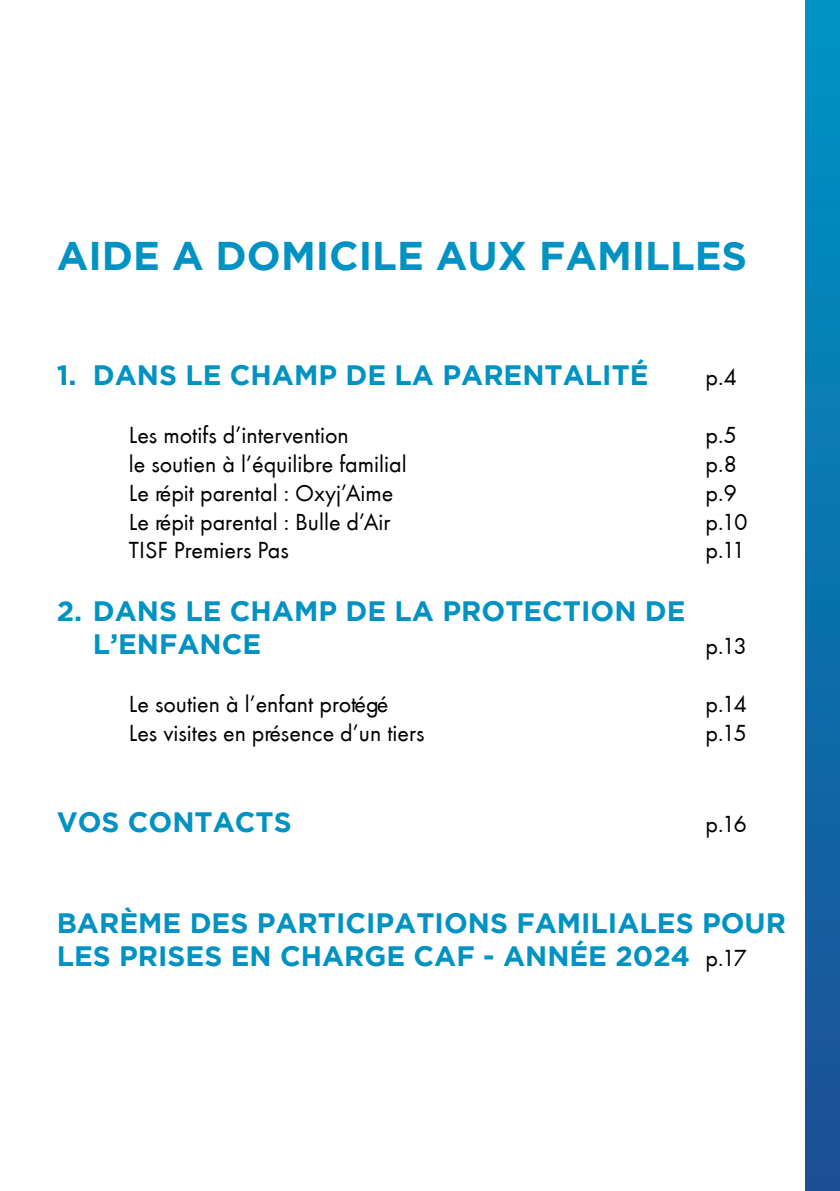
<style>
.page{position:relative;width:840px;height:1191px;background:#fff}
.page>*{position:absolute;margin:0;border:0;box-sizing:border-box;transform-origin:0 0}
.t1{font:700 40px "Gotham";color:#0092c3}
.t2{font:700 28px/33.6px "Gotham";color:#0092c3}
.t3{font:24px "Futura T";color:#020203}
.t4{font:24px "Futura T";color:#000}
.s1{font-family:"Futura T";font-weight:400;font-size:24px;color:#020203}
</style>
<div class="page">
<div style="left:805px;top:0;width:34px;height:1191px;background:linear-gradient(to bottom,#0095c6,#1c4e94)"></div>
<h1 class="t1" style="left:57px;top:233px;width:691px">AIDE A DOMICILE AUX FAMILLES</h1>
<p class="t2" style="left:57px;top:358px;width:593px">1. DANS LE CHAMP DE LA PARENTALITÉ</p>
<p class="t3" style="left:705px;top:364px;width:33px">p.4</p>
<p class="t3" style="left:129px;top:421px;width:221px">Les motifs d’intervention</p>
<p class="t3" style="left:705px;top:421px;width:33px">p.5</p>
<p class="t3" style="left:129px;top:450px;width:279px">le soutien à l’équilibre familial</p>
<p class="t3" style="left:705px;top:450px;width:33px">p.8</p>
<p class="t3" style="left:129px;top:479px;width:266px">Le répit parental : Oxyj’Aime</p>
<p class="t3" style="left:705px;top:479px;width:33px">p.9</p>
<p class="t3" style="left:129px;top:508px;width:263px">Le répit parental : Bulle d’Air</p>
<p class="t3" style="left:705px;top:508px;width:44px">p.10</p>
<p class="t4" style="left:129px;top:537px;width:161px">TISF Premiers Pas</p>
<p class="t4" style="left:705px;top:537px;width:42px">p.11</p>
<p class="t2" style="left:93px;top:593px;width:594px;text-indent:-36px">2. DANS LE CHAMP DE LA PROTECTION DE<br>L’ENFANCE</p>
<p class="t3" style="left:705px;top:633px;width:43px">p.13</p>
<p class="t3" style="left:129px;top:690px;width:261px">Le soutien à l’enfant protégé</p>
<p class="t3" style="left:705px;top:690px;width:43px">p.14</p>
<p class="t3" style="left:129px;top:719px;width:297px">Les visites en présence d’un tiers</p>
<p class="t3" style="left:705px;top:719px;width:43px">p.15</p>
<p class="t2" style="left:57px;top:804px;width:236px">VOS CONTACTS</p>
<p class="t3" style="left:705px;top:810px;width:43px">p.16</p>
<p class="t2" style="left:57px;top:905px;width:730px">BARÈME DES PARTICIPATIONS FAMILIALES POUR<br>LES PRISES EN CHARGE CAF - ANNÉE 2024 <span class="s1">p.17</span></p>
</div>
